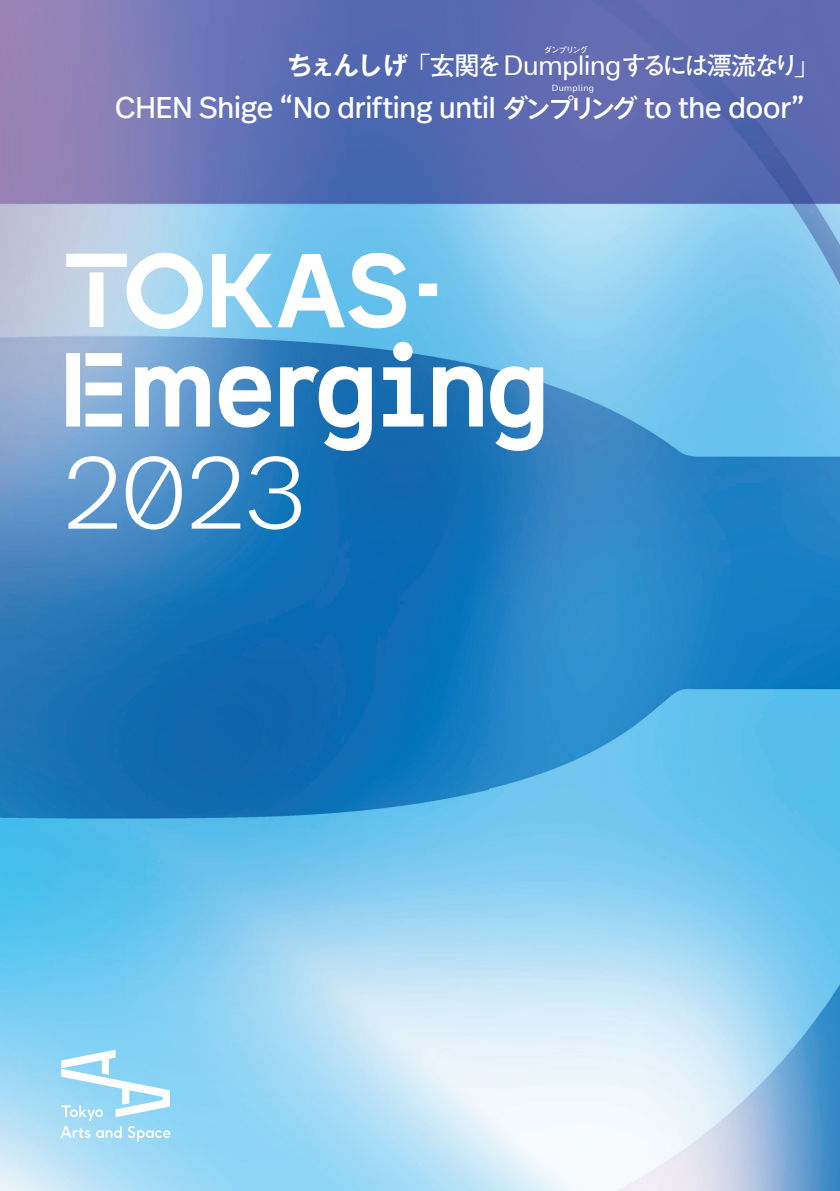
<style>
.page{position:relative;width:840px;height:1191px;background:#fff}
.page>*{position:absolute;margin:0;border:0;box-sizing:border-box;transform-origin:0 0}
.t1{font:300 104.2px "Real Head Pro";color:#fff}
.t2{font:30px "Real Head Pro";letter-spacing:-.005em;color:#fff}
.t3{font:700 25.2px "Futo Go B101 Pro";letter-spacing:-.105em;color:#fff}
.t4{font:8.6px "Univers Next Pro";letter-spacing:.045em;color:#fff}
.t5{font:700 8px "Futo Go B101 Pro";letter-spacing:-.115em;color:#fff}
.s1{font-family:"Gothic MB101 Pro De"}
.s2{font-family:"Axis Std";font-weight:400}
.s3{font-family:"Univers Next Pro";font-weight:400;font-size:27.2px}
.s4{font-family:"Axis Std";font-weight:500;font-size:26px}
</style>
<div class="page">
<img style="left:0;top:0;width:839px;height:1191px">
<svg style="left:60px;top:1049px;width:110px;height:92px"></svg>
<div style="left:419px;top:283px;width:18px;height:13px;background:#fff"></div>
<svg style="left:212px;top:253px;width:194px;height:75px"></svg>
<svg style="left:126px;top:253px;width:77px;height:76px"></svg>
<div style="left:66px;top:254px;width:61px;height:13px;background:#fff"></div>
<div style="left:90px;top:272px;width:13px;height:55px;background:#fff"></div>
<svg style="left:135px;top:366px;width:75px;height:60px"></svg>
<svg style="left:219px;top:366px;width:52px;height:61px"></svg>
<svg style="left:383px;top:367px;width:40px;height:59px"></svg>
<svg style="left:433px;top:366px;width:49px;height:60px"></svg>
<div style="left:393px;top:342px;width:19px;height:19px;background:#fff;border-radius:50%"></div>
<div style="left:66px;top:353px;width:14px;height:73px;background:#fff"></div>
<div style="left:85px;top:414px;width:37px;height:12px;background:#fff"></div>
<div style="left:85px;top:353px;width:37px;height:13px;background:#fff"></div>
<div style="left:85px;top:382px;width:37px;height:13px;background:#fff"></div>
<svg style="left:280px;top:366px;width:91px;height:85px"></svg>
<svg style="left:490px;top:366px;width:53px;height:85px"></svg>
<p class="t5" style="left:543px;top:44px;width:45px">ダンプリング</p>
<p class="t3" style="left:287px;top:45px;width:533px"><span class="s1">ちぇんしげ</span><span class="s2">「</span>玄関を<span class="s3">Dumpling</span>するには漂流なり<span class="s2">」</span></p>
<p class="t4" style="left:551px;top:83px;width:44px">Dumpling</p>
<p class="t2" style="left:115px;top:86px;width:691px">CHEN Shige “No drifting until <span class="s4">ダンプリング</span> to the door”</p>
<h1 class="t1" style="left:61px;top:419px;width:247px">2023</h1>
</div>
